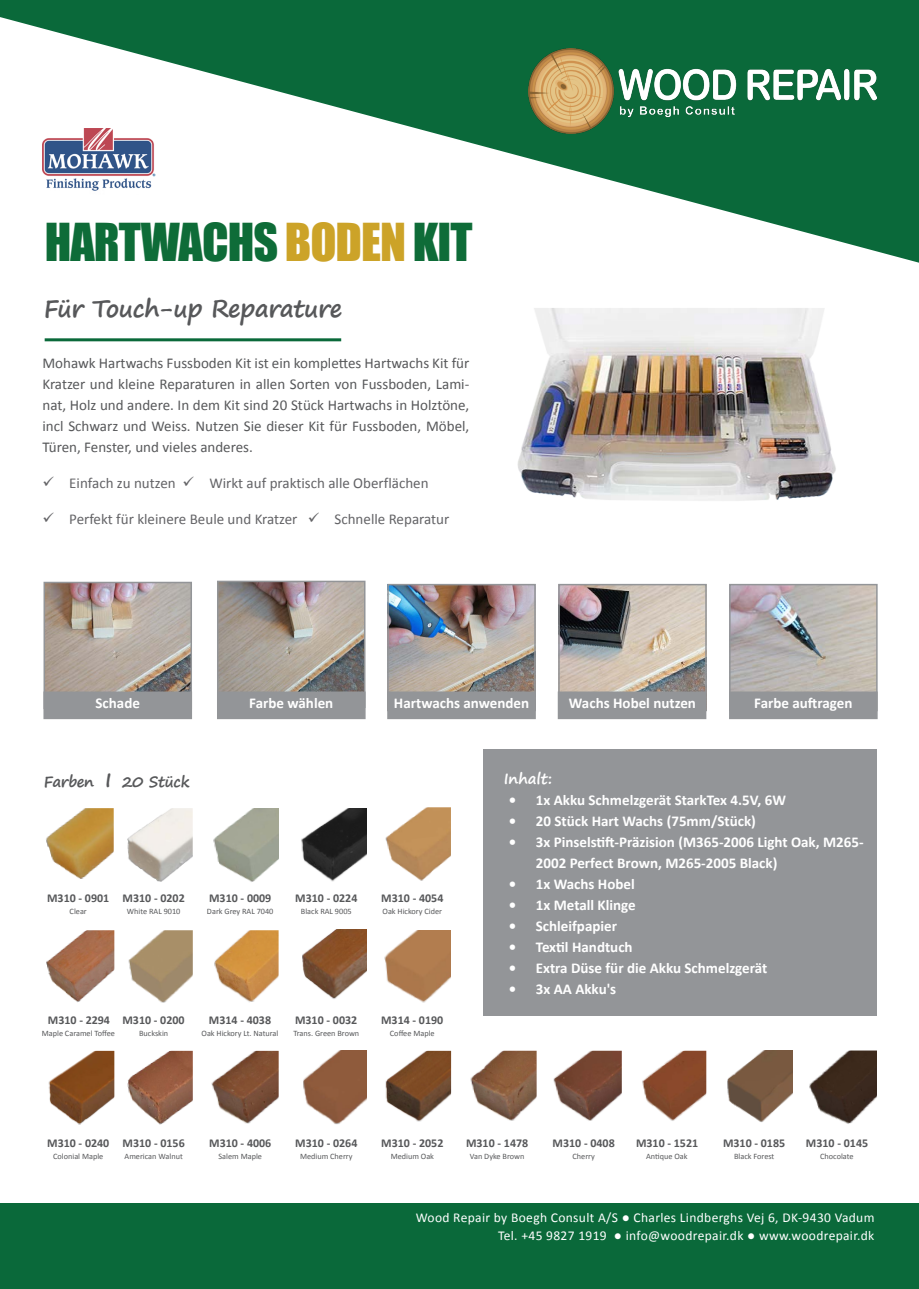
<style>
.page{position:relative;width:919px;height:1289px;background:#fff}
.page>*{position:absolute;margin:0;border:0;box-sizing:border-box;transform-origin:0 0}
.t1{font:48px "Impact";letter-spacing:-.02em;color:#0e6c38}
.t2{font:700 24px "Segoe Print";letter-spacing:-.025em;color:#57585a}
.t3{font:700 15px/21px "Calibri";color:#fff}
.t4{font:15px/21px "Calibri";color:#57585a;text-align:justify}
.t5{font:15px "Calibri";color:#636366}
.t6{font:700 15px "Segoe Print";letter-spacing:-.025em;color:#57585a}
.t7{font:700 15px "Segoe Print";color:#fff}
.t8{font:13.5px "Calibri";letter-spacing:.025em;color:#fff}
.t9{font:700 12px "Calibri";color:#57585a}
.t10{font:8.25px "Calibri";color:#57585a}
.s1{color:#cca328}
.s2{font-size:19.5px}
</style>
<div class="page">
<img style="left:561px;top:587px;width:142px;height:104px">
<div style="left:558px;top:584px;width:148px;height:127px;border:2px solid #939598"></div>
<img style="left:732px;top:587px;width:142px;height:104px">
<div style="left:729px;top:584px;width:148px;height:127px;border:2px solid #939598"></div>
<img style="left:390px;top:587px;width:142px;height:104px">
<div style="left:387px;top:584px;width:148px;height:127px;border:2px solid #939598"></div>
<img style="left:220px;top:583px;width:142px;height:108px">
<div style="left:217px;top:580px;width:148px;height:128px;border:2px solid #939598"></div>
<svg style="left:0;top:0;width:918px;height:263px"></svg>
<img style="left:528px;top:48px;width:348px;height:86px">
<div style="left:0;top:1203px;width:918px;height:85px;background:#0a693a"></div>
<hr style="left:45px;top:338px;width:296px;height:3px;background:#0a693a">
<img style="left:46px;top:584px;width:143px;height:107px">
<div style="left:43px;top:581px;width:149px;height:128px;border:2px solid #939598"></div>
<div style="left:43px;top:691px;width:149px;height:28px;background:#939598;border:2px solid #939598"></div>
<div style="left:217px;top:691px;width:148px;height:28px;background:#939598"></div>
<div style="left:387px;top:691px;width:149px;height:28px;background:#939598;border:2px solid #939598"></div>
<div style="left:557px;top:691px;width:149px;height:28px;background:#939598;border:2px solid #939598"></div>
<div style="left:729px;top:691px;width:148px;height:28px;background:#939598;border:2px solid #939598"></div>
<img style="left:42px;top:128px;width:114px;height:67px">
<img style="left:127px;top:808px;width:66px;height:74px">
<img style="left:213px;top:808px;width:66px;height:74px">
<img style="left:214px;top:930px;width:64px;height:72px">
<img style="left:301px;top:808px;width:65px;height:74px">
<img style="left:517px;top:308px;width:319px;height:193px">
<div style="left:483px;top:749px;width:393px;height:266px;background:#939598"></div>
<img style="left:46px;top:808px;width:68px;height:71px">
<img style="left:46px;top:930px;width:68px;height:72px">
<img style="left:302px;top:929px;width:64px;height:70px">
<img style="left:303px;top:1050px;width:63px;height:75px">
<img style="left:48px;top:1050px;width:66px;height:75px">
<img style="left:127px;top:1050px;width:66px;height:75px">
<img style="left:128px;top:930px;width:65px;height:73px">
<img style="left:211px;top:1050px;width:68px;height:74px">
<img style="left:385px;top:1050px;width:66px;height:72px">
<img style="left:384px;top:930px;width:67px;height:73px">
<img style="left:385px;top:807px;width:66px;height:74px">
<img style="left:470px;top:1050px;width:66px;height:71px">
<img style="left:553px;top:1050px;width:68px;height:71px">
<img style="left:642px;top:1050px;width:64px;height:71px">
<img style="left:727px;top:1050px;width:65px;height:72px">
<img style="left:809px;top:1050px;width:67px;height:74px">
<p class="t1" style="left:45px;top:205px;width:429px">HARTWACHS <span class="s1">BODEN</span> KIT</p>
<p class="t2" style="left:44px;top:286px;width:300px">Für Touch-up Reparature</p>
<p class="t4" style="left:42px;top:353px;width:428px">Mohawk Hartwachs Fussboden Kit ist ein komplettes Hartwachs Kit für Kratzer und kleine Reparaturen in allen Sorten von Fussboden, Lami&shy;nat, Holz und andere. In dem Kit sind 20 Stück Hartwachs in Holztöne, incl Schwarz und Weiss. Nutzen Sie dieser Kit für Fussboden, Möbel, Türen, Fenster, und vieles anderes.</p>
<p class="t5" style="left:42px;top:474px;width:387px">✓ Einfach zu nutzen ✓ Wirkt auf praktisch alle Oberflächen</p>
<p class="t5" style="left:42px;top:510px;width:408px">✓ Perfekt für kleinere Beule und Kratzer ✓ Schnelle Reparatur</p>
<p class="t3" style="left:95px;top:692px;width:46px">Schade</p>
<p class="t3" style="left:249px;top:692px;width:85px">Farbe wählen</p>
<p class="t3" style="left:394px;top:692px;width:137px">Hartwachs anwenden</p>
<p class="t3" style="left:569px;top:692px;width:128px">Wachs Hobel nutzen</p>
<p class="t3" style="left:754px;top:692px;width:100px">Farbe auftragen</p>
<p class="t6" style="left:44px;top:767px;width:147px">Farben <span class="s2">I</span> 20 Stück</p>
<p class="t9" style="left:47px;top:890px;width:64px">M310 - 0901</p>
<p class="t10" style="left:70px;top:905px;width:19px">Clear</p>
<p class="t9" style="left:122px;top:890px;width:64px">M310 - 0202</p>
<p class="t10" style="left:127px;top:905px;width:55px">White RAL 9010</p>
<p class="t9" style="left:209px;top:890px;width:64px">M310 - 0009</p>
<p class="t10" style="left:207px;top:905px;width:68px">Dark Grey RAL 7040</p>
<p class="t9" style="left:295px;top:890px;width:64px">M310 - 0224</p>
<p class="t10" style="left:301px;top:905px;width:52px">Black RAL 9005</p>
<p class="t9" style="left:381px;top:890px;width:64px">M310 - 4054</p>
<p class="t10" style="left:382px;top:905px;width:61px">Oak Hickory Cider</p>
<p class="t7" style="left:504px;top:765px;width:50px">Inhalt:</p>
<p class="t3" style="left:509px;top:789px;width:278px">• 1x Akku Schmelzgerät StarkTex 4.5V, 6W</p>
<p class="t3" style="left:509px;top:810px;width:248px">• 20 Stück Hart Wachs (75mm/Stück)</p>
<p class="t3" style="left:536px;top:831px;width:329px;text-indent:-27px">• 3x Pinselstift-Präzision (M365-2006 Light Oak, M265-<br>2002 Perfect Brown, M265-2005 Black)</p>
<p class="t3" style="left:509px;top:873px;width:127px">• 1x Wachs Hobel</p>
<p class="t3" style="left:509px;top:894px;width:128px">• 1x Metall Klinge</p>
<p class="t3" style="left:509px;top:915px;width:110px">• Schleifpapier</p>
<p class="t3" style="left:509px;top:936px;width:125px">• Textil Handtuch</p>
<p class="t3" style="left:509px;top:957px;width:260px">• Extra Düse für die Akku Schmelzgerät</p>
<p class="t3" style="left:509px;top:978px;width:109px">• 3x AA Akku's</p>
<p class="t9" style="left:48px;top:1012px;width:64px">M310 - 2294</p>
<p class="t9" style="left:122px;top:1012px;width:64px">M310 - 0200</p>
<p class="t9" style="left:209px;top:1012px;width:64px">M314 - 4038</p>
<p class="t9" style="left:295px;top:1012px;width:64px">M310 - 0032</p>
<p class="t9" style="left:381px;top:1012px;width:64px">M314 - 0190</p>
<p class="t10" style="left:42px;top:1027px;width:75px">Maple Caramel Toffee</p>
<p class="t10" style="left:139px;top:1027px;width:31px">Buckskin</p>
<p class="t10" style="left:201px;top:1027px;width:78px">Oak Hickory Lt. Natural</p>
<p class="t10" style="left:293px;top:1027px;width:67px">Trans. Green Brown</p>
<p class="t10" style="left:390px;top:1027px;width:46px">Coffee Maple</p>
<p class="t9" style="left:47px;top:1135px;width:64px">M310 - 0240</p>
<p class="t9" style="left:466px;top:1135px;width:64px">M310 - 1478</p>
<p class="t9" style="left:123px;top:1135px;width:64px">M310 - 0156</p>
<p class="t9" style="left:552px;top:1135px;width:64px">M310 - 0408</p>
<p class="t9" style="left:209px;top:1135px;width:64px">M310 - 4006</p>
<p class="t9" style="left:295px;top:1135px;width:64px">M310 - 0264</p>
<p class="t9" style="left:723px;top:1135px;width:64px">M310 - 0185</p>
<p class="t9" style="left:381px;top:1135px;width:64px">M310 - 2052</p>
<p class="t9" style="left:805px;top:1135px;width:64px">M310 - 0145</p>
<p class="t9" style="left:636px;top:1135px;width:64px">M310 - 1521</p>
<p class="t10" style="left:53px;top:1150px;width:52px">Colonial Maple</p>
<p class="t10" style="left:470px;top:1150px;width:56px">Van Dyke Brown</p>
<p class="t10" style="left:125px;top:1150px;width:60px">American Walnut</p>
<p class="t10" style="left:572px;top:1150px;width:24px">Cherry</p>
<p class="t10" style="left:300px;top:1150px;width:54px">Medium Cherry</p>
<p class="t10" style="left:734px;top:1150px;width:42px">Black Forest</p>
<p class="t10" style="left:390px;top:1150px;width:45px">Medium Oak</p>
<p class="t10" style="left:820px;top:1150px;width:35px">Chocolate</p>
<p class="t10" style="left:646px;top:1150px;width:43px">Antique Oak</p>
<p class="t10" style="left:218px;top:1150px;width:45px">Salem Maple</p>
<p class="t8" style="left:416px;top:1208px;width:460px">Wood Repair by Boegh Consult A/S ● Charles Lindberghs Vej 6, DK-9430 Vadum</p>
<p class="t8" style="left:498px;top:1226px;width:378px">Tel. +45 9827 1919 ● info@woodrepair.dk ● www.woodrepair.dk</p>
</div>
